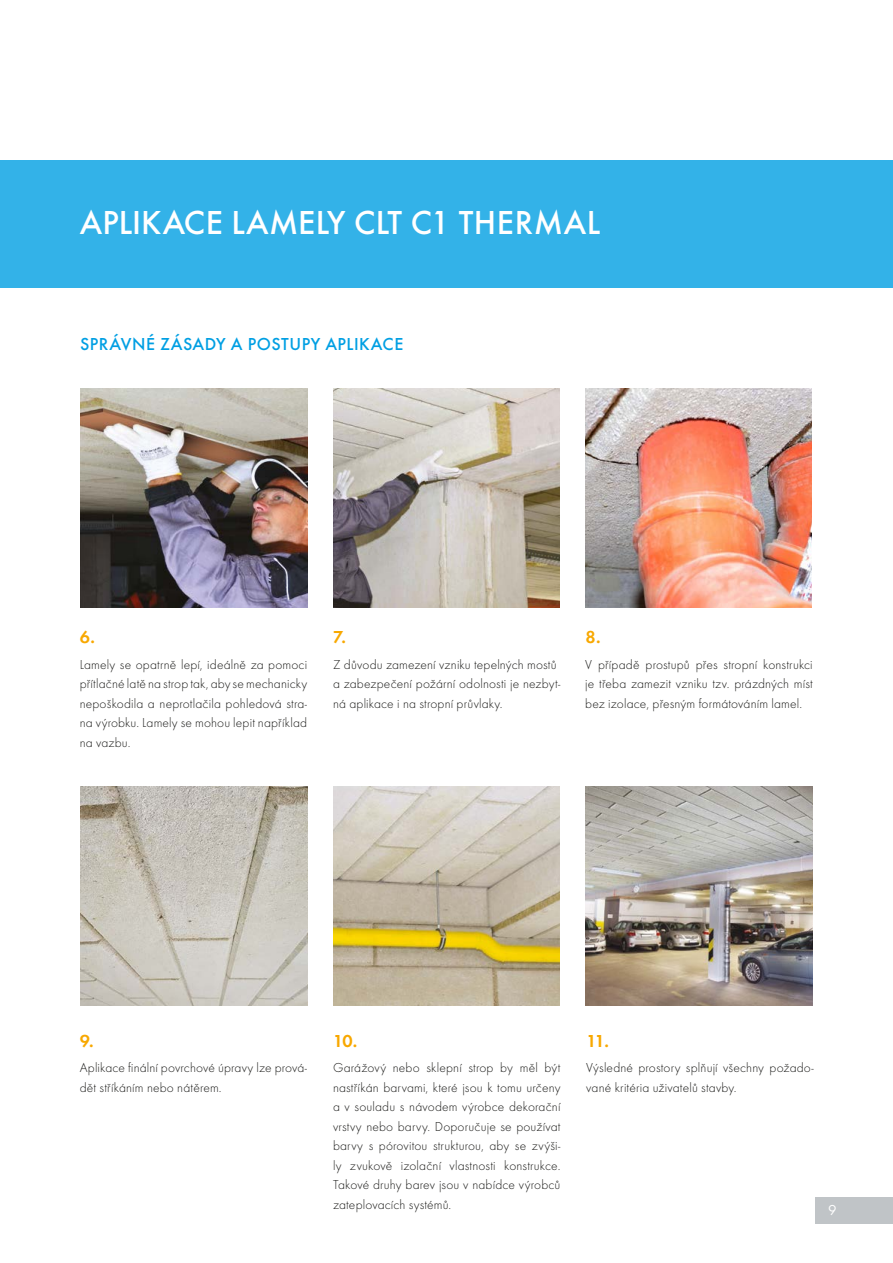
<style>
.page{position:relative;width:893px;height:1263px;background:#fff}
.page>*{position:absolute;margin:0;border:0;box-sizing:border-box;transform-origin:0 0}
.t1{font:500 34.5px "Futura TOT";letter-spacing:.005em;color:#fff}
.t2{font:500 18px "Futura TOT";letter-spacing:.03em;color:#009fe3}
.t3{font:600 18px "Futura TOT";color:#f8a800}
.t4{font:15px "Futura TOT";color:#fff}
.t5{font:13.5px/19.5px "Futura TOT Ligh";letter-spacing:.01em;color:#1d1d1b;text-align:justify}
</style>
<div class="page">
<div style="left:0;top:160px;width:893px;height:127px;background:#33b2e8"></div>
<img style="left:81px;top:388px;width:226px;height:220px">
<img style="left:333px;top:388px;width:226px;height:220px">
<img style="left:333px;top:786px;width:226px;height:220px">
<img style="left:81px;top:786px;width:226px;height:220px">
<img style="left:585px;top:388px;width:227px;height:220px">
<img style="left:585px;top:786px;width:228px;height:220px">
<div style="left:815px;top:1197px;width:78px;height:27px;background:#c0c4c7"></div>
<h1 class="t1" style="left:80px;top:202px;width:522px">APLIKACE LAMELY CLT C1 THERMAL</h1>
<h2 class="t2" style="left:80px;top:333px;width:325px">SPRÁVNÉ ZÁSADY A POSTUPY APLIKACE</h2>
<h2 class="t3" style="left:80px;top:627px;width:17px">6.</h2>
<p class="t5" style="left:80px;top:655px;width:229px">Lamely se opatrně lepí, ideálně za pomoci přítlačné latě na strop tak, aby se mechanicky nepoškodila a neprotlačila pohledová stra&shy;na výrobku. Lamely se mohou lepit například na vazbu.</p>
<h2 class="t3" style="left:333px;top:627px;width:14px">7.</h2>
<h2 class="t3" style="left:585px;top:627px;width:17px">8.</h2>
<p class="t5" style="left:333px;top:655px;width:229px;text-align:left">Z důvodu zamezení vzniku tepelných mostů a zabezpečení požární odolnosti je nezbyt&shy;ná aplikace i na stropní průvlaky.</p>
<p class="t5" style="left:585px;top:654px;width:229px">V případě prostupů přes stropní konstrukci je třeba zamezit vzniku tzv. prázdných míst bez izolace, přesným formátováním lamel.</p>
<h2 class="t3" style="left:80px;top:1030px;width:15px">9.</h2>
<h2 class="t3" style="left:586px;top:1030px;width:24px">11.</h2>
<h2 class="t3" style="left:333px;top:1030px;width:26px">10.</h2>
<p class="t5" style="left:80px;top:1058px;width:229px">Aplikace finální povrchové úpravy lze prová&shy;dět stříkáním nebo nátěrem.</p>
<p class="t5" style="left:586px;top:1058px;width:229px">Výsledné prostory splňují všechny požado&shy;vané kritéria uživatelů stavby.</p>
<p class="t5" style="left:333px;top:1058px;width:229px">Garážový nebo sklepní strop by měl být nastříkán barvami, které jsou k tomu určeny a v souladu s návodem výrobce dekorační vrstvy nebo barvy. Doporučuje se používat barvy s pórovitou strukturou, aby se zvýši&shy;ly zvukově izolační vlastnosti konstrukce.<br>Takové druhy barev jsou v nabídce výrobců zateplovacích systémů.</p>
<p class="t4" style="left:828px;top:1201px;width:10px">9</p>
</div>
